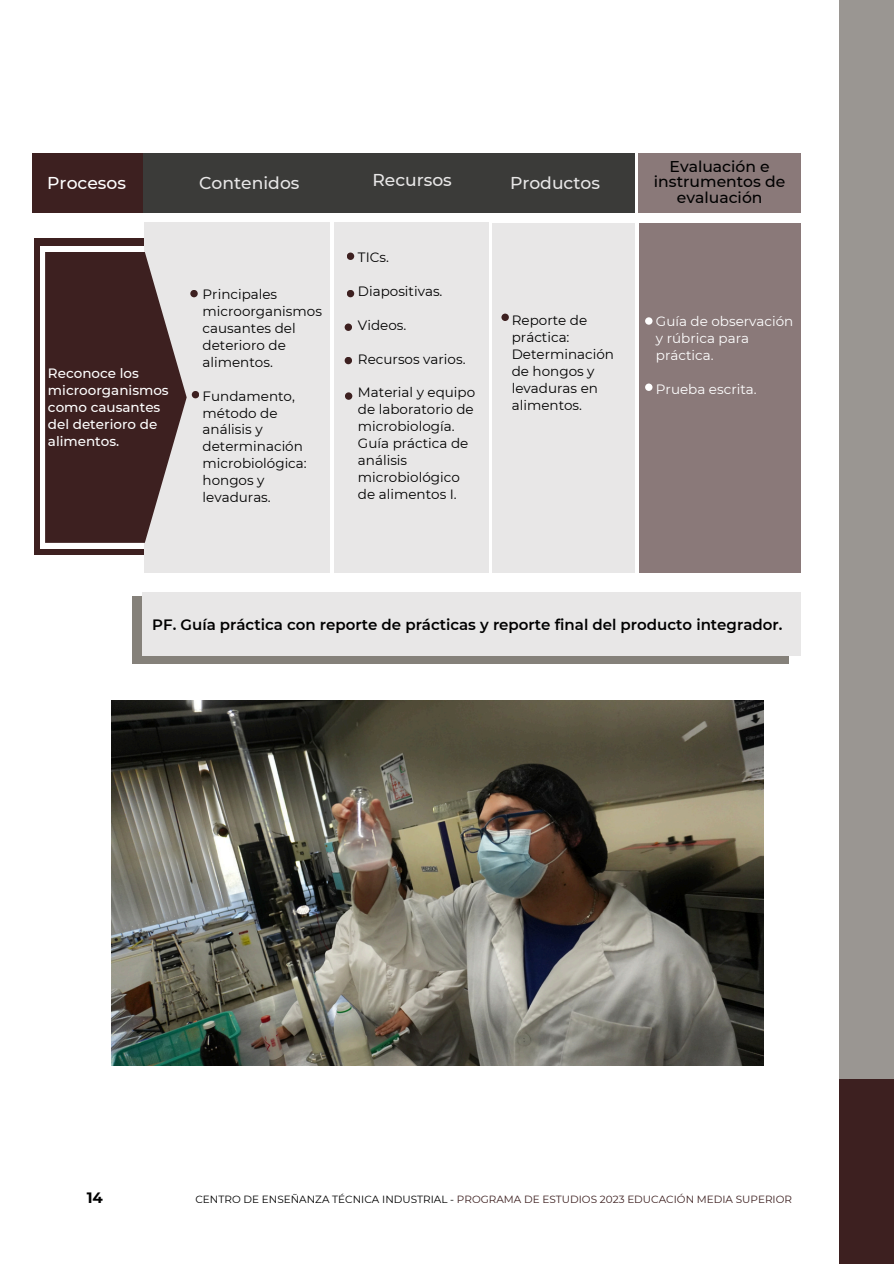
<style>
.page{position:relative;width:894px;height:1264px;background:#fff}
.page>*{position:absolute;margin:0;border:0;box-sizing:border-box;transform-origin:0 0}
.t1{font:500 17.1px "Montserrat";color:#e8e7e7}
.t2{font:500 17.1px "Montserrat";color:#fff}
.t3{font:500 15.6px/15.8px "Montserrat";color:#000;text-align:center}
.t4{font:600 15px "Montserrat";color:#000}
.t5{font:700 15px "Montserrat";color:#000}
.t6{font:13.5px/16.8px "Montserrat";color:#000}
.t7{font:500 13.5px/16.8px "Montserrat";color:#fff}
.t8{font:13.5px/16.8px "Montserrat";color:#fff}
.t9{font:10.5px "Montserrat";color:#3d2020}
.s1{color:#000}
</style>
<div class="page">
<div style="left:34px;top:238px;width:110px;height:317px;background:#3d2020"></div>
<div style="left:40px;top:246px;width:582px;height:302px;background:#fff"></div>
<div style="left:144px;top:223px;width:185px;height:349px;background:#e8e7e7"></div>
<div style="left:334px;top:222px;width:154px;height:350px;background:#e8e7e7"></div>
<div style="left:491px;top:223px;width:143px;height:349px;background:#e8e7e7"></div>
<svg style="left:45px;top:252px;width:142px;height:291px;background:#563d3d"></svg>
<div style="left:639px;top:223px;width:161px;height:349px;background:#8a7979"></div>
<div style="left:192px;top:391px;width:7px;height:7px;background:#3d2020;border-radius:50%"></div>
<div style="left:190px;top:290px;width:8px;height:7px;background:#3d2020;border-radius:50%"></div>
<div style="left:645px;top:317px;width:7px;height:8px;background:#fff;border-radius:50%"></div>
<svg style="left:346px;top:252px;width:8px;height:8px"></svg>
<div style="left:501px;top:313px;width:7px;height:8px;background:#3d2020;border-radius:50%"></div>
<div style="left:32px;top:153px;width:603px;height:59px;background:#3b3b39"></div>
<div style="left:32px;top:153px;width:110px;height:59px;background:#3d2020"></div>
<div style="left:638px;top:153px;width:162px;height:59px;background:#8a7979"></div>
<div style="left:838px;top:0;width:55px;height:1078px;background:#9a9692"></div>
<div style="left:838px;top:1078px;width:55px;height:185px;background:#3d2020"></div>
<div style="left:133px;top:596px;width:655px;height:68px;background:#85817a"></div>
<div style="left:143px;top:592px;width:657px;height:63px;background:#e8e7e7"></div>
<div style="left:346px;top:290px;width:8px;height:7px;background:#3d2020;border-radius:50%"></div>
<div style="left:344px;top:323px;width:8px;height:8px;background:#3d2020;border-radius:50%"></div>
<div style="left:345px;top:392px;width:7px;height:8px;background:#3d2020;border-radius:50%"></div>
<div style="left:344px;top:357px;width:8px;height:7px;background:#3d2020;border-radius:50%"></div>
<div style="left:645px;top:383px;width:7px;height:8px;background:#fff;border-radius:50%"></div>
<img style="left:111px;top:700px;width:651px;height:365px">
<h1 class="t2" style="left:47px;top:172px;width:80px">Procesos</h1>
<h1 class="t1" style="left:199px;top:172px;width:102px">Contenidos</h1>
<h1 class="t1" style="left:372px;top:170px;width:81px">Recursos</h1>
<h1 class="t1" style="left:510px;top:172px;width:91px">Productos</h1>
<h1 class="t3" style="left:653px;top:158px;width:133px">Evaluación e instrumentos de evaluación</h1>
<h4 class="t7" style="left:48px;top:365px;width:122px">Reconoce los microorganismos como causantes del deterioro de alimentos.</h4>
<h4 class="t6" style="left:202px;top:286px;width:121px">Principales microorganismos causantes del deterioro de alimentos.</h4>
<h4 class="t6" style="left:202px;top:387px;width:106px">Fundamento, método de análisis y determinación microbiológica: hongos y levaduras.</h4>
<h4 class="t6" style="left:358px;top:249px;width:32px">TICs.</h4>
<h4 class="t6" style="left:358px;top:283px;width:86px">Diapositivas.</h4>
<h2 class="t6" style="left:358px;top:316px;width:50px">Videos.</h2>
<p class="t6" style="left:358px;top:350px;width:109px">Recursos varios.</p>
<p class="t6" style="left:358px;top:384px;width:119px">Material y equipo de laboratorio de microbiología.<br>Guía práctica de análisis microbiológico de alimentos I.</p>
<h4 class="t6" style="left:511px;top:312px;width:104px">Reporte de práctica:<br>Determinación de hongos y levaduras en alimentos.</h4>
<h4 class="t8" style="left:655px;top:313px;width:139px">Guía de observación y rúbrica para práctica.</h4>
<h4 class="t8" style="left:655px;top:380px;width:102px">Prueba escrita.</h4>
<h3 class="t4" style="left:152px;top:615px;width:631px">PF. Guía práctica con reporte de prácticas y reporte final del producto integrador.</h3>
<h4 class="t5" style="left:87px;top:1187px;width:18px">14</h4>
<h4 class="t9" style="left:195px;top:1193px;width:598px"><span class="s1">CENTRO DE ENSEÑANZA TÉCNICA INDUSTRIAL -</span> PROGRAMA DE ESTUDIOS 2023 EDUCACIÓN MEDIA SUPERIOR</h4>
</div>
